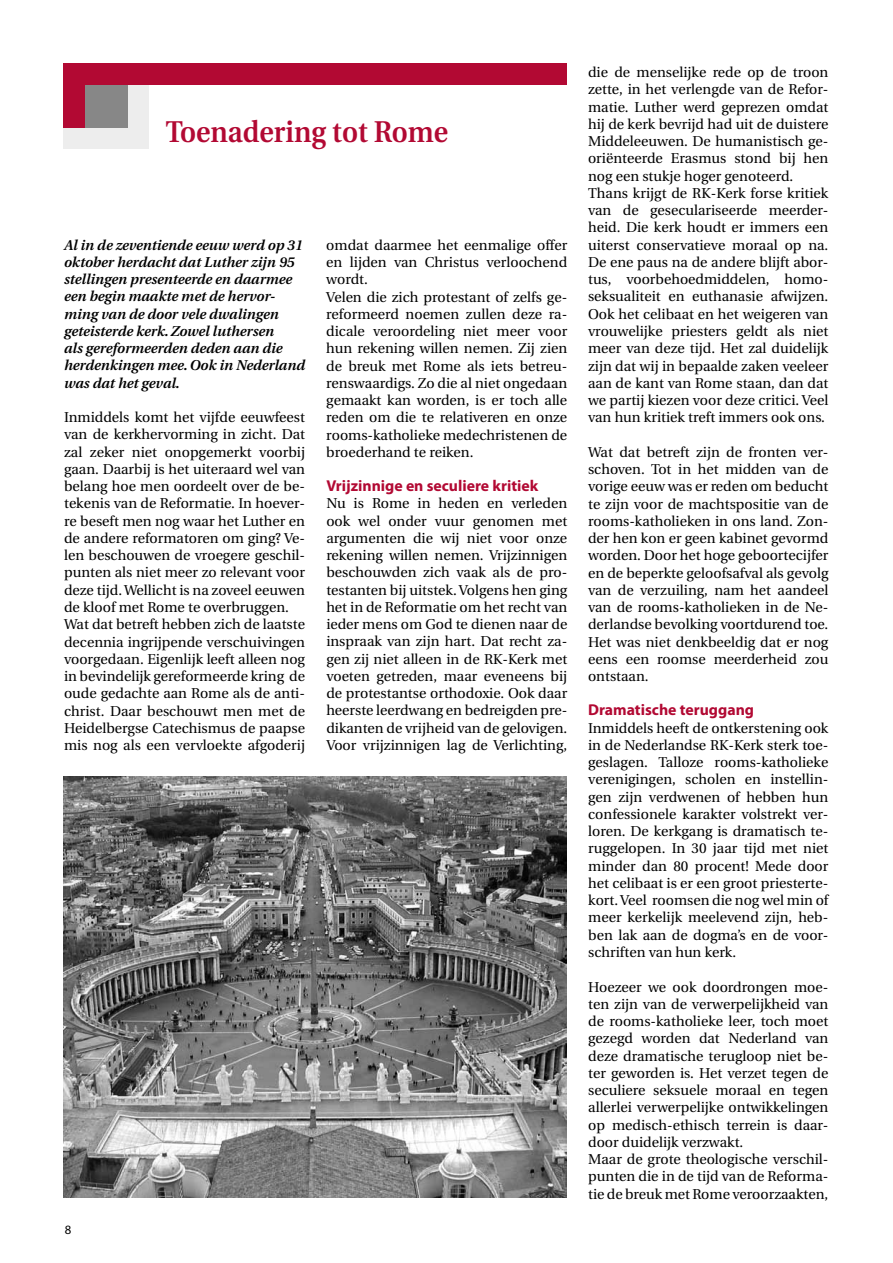
<style>
.page{position:relative;width:893px;height:1263px;background:#fff}
.page>*{position:absolute;margin:0;border:0;box-sizing:border-box;transform-origin:0 0}
.t1{font:600 30px "Utopia";color:#b20933;scale:.92 1}
.t2{font:700 15.75px "Myriad Pro";color:#b20933}
.t3{font:14.25px/17.2px "Utopia";color:#000}
.t4{font:italic 600 14.25px/17.2px "Utopia";color:#000}
.t5{font:12.75px "Myriad Pro";color:#000}
</style>
<div class="page">
<div style="left:64px;top:73px;width:85px;height:76px;background:#ededed"></div>
<div style="left:64px;top:67px;width:64px;height:61px;background:#878787"></div>
<div style="left:64px;top:66px;width:21px;height:62px;background:#b20933"></div>
<div style="left:64px;top:64px;width:503px;height:21px;background:#b20933"></div>
<img style="left:64px;top:776px;width:503px;height:421px">
<h1 class="t1" style="left:166px;top:115px;width:308px">Toenadering tot Rome</h1>
<p class="t4" style="left:64px;top:236px;width:242px">Al in de zeventiende eeuw werd op 31 oktober herdacht dat Luther zijn 95 stellingen presenteerde en daarmee een begin maakte met de hervor&shy;ming van de door vele dwalingen geteisterde kerk. Zowel luthersen<br>als gereformeerden deden aan die herdenkingen mee. Ook in Nederland was dat het geval.</p>
<p class="t3" style="left:64px;top:409px;width:242px">Inmiddels komt het vijfde eeuwfeest van de kerkhervorming in zicht. Dat zal zeker niet onopgemerkt voorbij gaan. Daarbij is het uiteraard wel van belang hoe men oordeelt over de be‑ tekenis van de Reformatie. In hoever‑ re beseft men nog waar het Luther en de andere reformatoren om ging? Ve‑ len beschouwen de vroegere geschil‑ punten als niet meer zo relevant voor deze tijd. Wellicht is na zoveel eeuwen de kloof met Rome te overbruggen.<br>Wat dat betreft hebben zich de laatste decennia ingrijpende verschuivingen voorgedaan. Eigenlijk leeft alleen nog in bevindelijk gereformeerde kring de oude gedachte aan Rome als de anti‑ christ. Daar beschouwt men met de Heidelbergse Catechismus de paapse mis nog als een vervloekte afgoderij</p>
<p class="t3" style="left:326px;top:237px;width:242px">omdat daarmee het eenmalige offer en lijden van Christus verloochend wordt.<br>Velen die zich protestant of zelfs ge‑ reformeerd noemen zullen deze ra‑ dicale veroordeling niet meer voor hun rekening willen nemen. Zij zien de breuk met Rome als iets betreu‑ renswaardigs. Zo die al niet ongedaan gemaakt kan worden, is er toch alle reden om die te relativeren en onze rooms-katholieke medechristenen de broederhand te reiken.</p>
<p class="t2" style="left:326px;top:477px;width:214px">Vrijzinnige en seculiere kritiek</p>
<p class="t3" style="left:326px;top:495px;width:242px;text-align:justify">Nu is Rome in heden en verleden ook wel onder vuur genomen met argumenten die wij niet voor onze rekening willen nemen. Vrijzinnigen beschouwden zich vaak als de pro‑ testanten bij uitstek. Volgens hen ging het in de Reformatie om het recht van ieder mens om God te dienen naar de inspraak van zijn hart. Dat recht za‑ gen zij niet alleen in de RK-Kerk met voeten getreden, maar eveneens bij de protestantse orthodoxie. Ook daar heerste leerdwang en bedreigden pre‑ dikanten de vrijheid van de gelovigen.<br>Voor vrijzinnigen lag de Verlichting,</p>
<p class="t5" style="left:65px;top:1222px;width:8px">8</p>
<p class="t3" style="left:588px;top:64px;width:242px">die de menselijke rede op de troon zette, in het verlengde van de Refor‑ matie. Luther werd geprezen omdat hij de kerk bevrijd had uit de duistere Middeleeuwen. De humanistisch ge‑ oriënteerde Erasmus stond bij hen nog een stukje hoger genoteerd.<br>Thans krijgt de RK-Kerk forse kritiek van de geseculariseerde meerder‑ heid. Die kerk houdt er immers een uiterst conservatieve moraal op na.<br>De ene paus na de andere blijft abor‑ tus, voorbehoedmiddelen, homo‑ seksualiteit en euthanasie afwijzen.<br>Ook het celibaat en het weigeren van vrouwelijke priesters geldt als niet meer van deze tijd. Het zal duidelijk zijn dat wij in bepaalde zaken veeleer aan de kant van Rome staan, dan dat we partij kiezen voor deze critici. Veel van hun kritiek treft immers ook ons.</p>
<p class="t3" style="left:588px;top:444px;width:242px;text-align:justify">Wat dat betreft zijn de fronten ver‑ schoven. Tot in het midden van de vorige eeuw was er reden om beducht te zijn voor de machtspositie van de rooms-katholieken in ons land. Zon‑ der hen kon er geen kabinet gevormd worden. Door het hoge geboortecijfer en de beperkte geloofsafval als gevolg van de verzuiling, nam het aandeel van de rooms-katholieken in de Ne‑ derlandse bevolking voortdurend toe.<br>Het was niet denkbeeldig dat er nog eens een roomse meerderheid zou ontstaan.</p>
<p class="t2" style="left:588px;top:701px;width:168px">Dramatische teruggang</p>
<p class="t3" style="left:588px;top:719px;width:242px;text-align:justify">Inmiddels heeft de ontkerstening ook in de Nederlandse RK-Kerk sterk toe‑ geslagen. Talloze rooms-katholieke verenigingen, scholen en instellin‑ gen zijn verdwenen of hebben hun confessionele karakter volstrekt ver‑ loren. De kerkgang is dramatisch te‑ ruggelopen. In 30 jaar tijd met niet minder dan 80 procent! Mede door het celibaat is er een groot priesterte‑ kort. Veel roomsen die nog wel min of meer kerkelijk meelevend zijn, heb‑ ben lak aan de dogma’s en de voor‑ schriften van hun kerk.</p>
<p class="t3" style="left:588px;top:978px;width:242px">Hoezeer we ook doordrongen moe‑ ten zijn van de verwerpelijkheid van de rooms-katholieke leer, toch moet gezegd worden dat Nederland van deze dramatische terugloop niet be‑ ter geworden is. Het verzet tegen de seculiere seksuele moraal en tegen allerlei verwerpelijke ontwikkelingen op medisch-ethisch terrein is daar‑ door duidelijk verzwakt.<br>Maar de grote theologische verschil‑ punten die in de tijd van de Reforma‑ tie de breuk met Rome veroorzaakten,</p>
</div>
